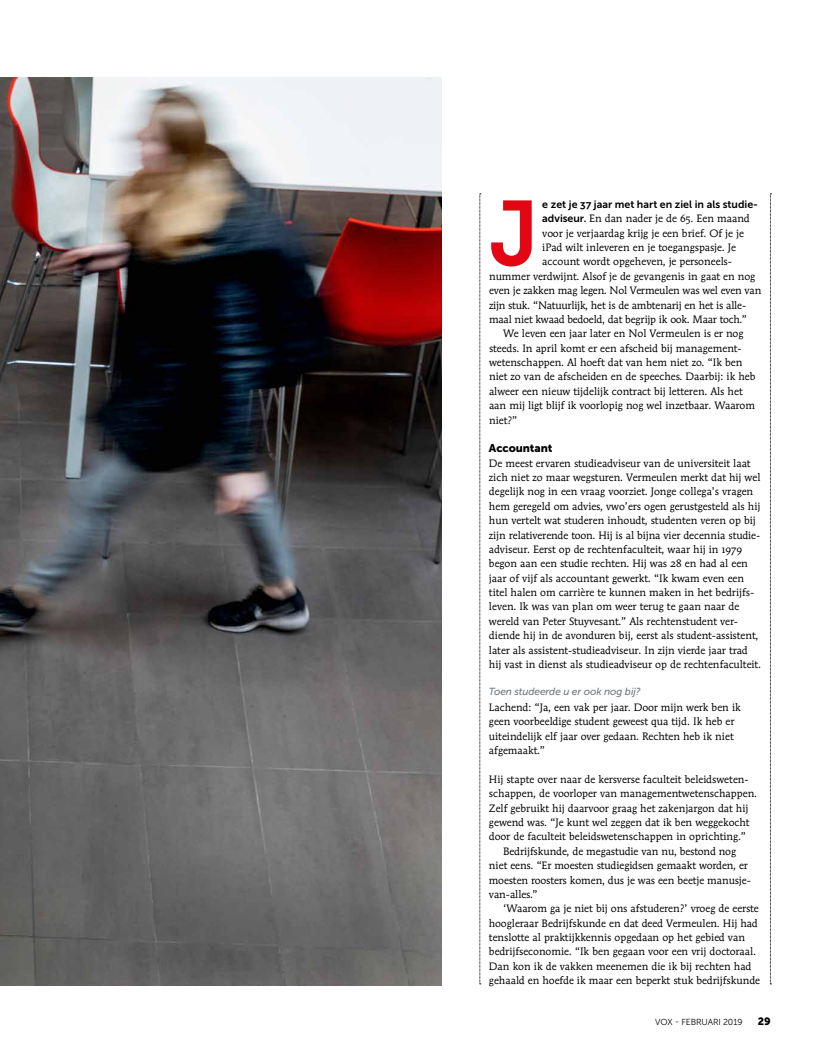
<style>
.page{position:relative;width:815px;height:1063px;background:#fff}
.page>*{position:absolute;margin:0;border:0;box-sizing:border-box;transform-origin:0 0}
.t1{font:91.62px "Museo Sans 700";color:#e30613}
.t2{font:11.25px "Museo Sans 900";letter-spacing:-.005em;color:#000}
.t3{font:10.62px/14.4px "Mendoza Roman Std";color:#000}
.t4{font:10.62px "Museo Sans 700";color:#000}
.t5{font:10.62px "Museo Sans 900";color:#000}
.t6{font:italic 10.25px "Museo Sans 500";letter-spacing:-.01em;color:#717b83}
.t7{font:8.75px "Museo Sans 300";letter-spacing:-.01em;color:#000}
.s1{font-family:"Museo Sans 700"}
</style>
<div class="page">
<img style="left:0;top:78px;width:442px;height:907px">
<svg style="left:480px;top:194px;width:1px;height:791px"></svg>
<svg style="left:770px;top:194px;width:1px;height:791px"></svg>
<h1 class="t1" style="left:489px;top:183px;width:52px">J</h1>
<p class="t4" style="left:542px;top:198px;width:217px">e zet je 37 jaar met hart en ziel in als studie-</p>
<p class="t3" style="left:542px;top:211px;width:209px"><span class="s1">adviseur.</span> En dan nader je de 65. Een maand</p>
<p class="t3" style="left:542px;top:226px;width:203px">voor je verjaardag krijg je een brief. Of je je</p>
<p class="t3" style="left:542px;top:240px;width:195px">iPad wilt inleveren en je toegangspasje. Je</p>
<p class="t3" style="left:542px;top:254px;width:190px">account wordt opgeheven, je personeels-</p>
<p class="t3" style="left:489px;top:269px;width:268px">nummer verdwijnt. Alsof je de gevangenis in gaat en nog</p>
<p class="t3" style="left:489px;top:283px;width:274px">even je zakken mag legen. Nol Vermeulen was wel even van</p>
<p class="t3" style="left:489px;top:298px;width:259px">zijn stuk. “Natuurlijk, het is de ambtenarij en het is alle-</p>
<p class="t3" style="left:489px;top:312px;width:260px">maal niet kwaad bedoeld, dat begrijp ik ook. Maar toch.”</p>
<p class="t3" style="left:503px;top:326px;width:242px">We leven een jaar later en Nol Vermeulen is er nog</p>
<p class="t3" style="left:489px;top:341px;width:253px">steeds. In april komt er een afscheid bij management-</p>
<p class="t3" style="left:489px;top:355px;width:255px">wetenschappen. Al hoeft dat van hem niet zo. “Ik ben</p>
<p class="t3" style="left:489px;top:369px;width:268px">niet zo van de afscheiden en de speeches. Daarbij: ik heb</p>
<p class="t3" style="left:489px;top:384px;width:255px">alweer een nieuw tijdelijk contract bij letteren. Als het</p>
<p class="t3" style="left:489px;top:398px;width:267px">aan mij ligt blijf ik voorlopig nog wel inzetbaar. Waarom</p>
<p class="t3" style="left:489px;top:413px;width:30px">niet?”</p>
<p class="t2" style="left:489px;top:442px;width:65px">Accountant</p>
<p class="t3" style="left:489px;top:456px;width:273px">De meest ervaren studieadviseur van de universiteit laat zich niet zo maar wegsturen. Vermeulen merkt dat hij wel degelijk nog in een vraag voorziet. Jonge collega’s vragen hem geregeld om advies, vwo’ers ogen gerustgesteld als hij hun vertelt wat studeren inhoudt, studenten veren op bij zijn relativerende toon. Hij is al bijna vier decennia studie&shy;adviseur. Eerst op de rechtenfaculteit, waar hij in 1979 begon aan een studie rechten. Hij was 28 en had al een jaar of vijf als accountant gewerkt. “Ik kwam even een titel halen om carrière te kunnen maken in het bedrijfs&shy;leven. Ik was van plan om weer terug te gaan naar de wereld van Peter Stuyvesant.” Als rechtenstudent ver&shy;diende hij in de avonduren bij, eerst als student-assistent, later als assistent-studieadviseur. In zijn vierde jaar trad hij vast in dienst als studieadviseur op de rechtenfaculteit.</p>
<p class="t6" style="left:489px;top:685px;width:153px">Toen studeerde u er ook nog bij?</p>
<p class="t3" style="left:489px;top:700px;width:253px">Lachend: “Ja, een vak per jaar. Door mijn werk ben ik geen voorbeeldige student geweest qua tijd. Ik heb er uiteindelijk elf jaar over gedaan. Rechten heb ik niet afgemaakt.”</p>
<p class="t3" style="left:489px;top:772px;width:261px">Hij stapte over naar de kersverse faculteit beleidsweten-</p>
<p class="t3" style="left:489px;top:786px;width:269px">schappen, de voorloper van managementwetenschappen.</p>
<p class="t3" style="left:489px;top:801px;width:261px">Zelf gebruikt hij daarvoor graag het zakenjargon dat hij</p>
<p class="t3" style="left:489px;top:815px;width:262px">gewend was. “Je kunt wel zeggen dat ik ben weggekocht</p>
<p class="t3" style="left:489px;top:829px;width:258px">door de faculteit beleidswetenschappen in oprichting.”</p>
<p class="t3" style="left:503px;top:844px;width:235px">Bedrijfskunde, de megastudie van nu, bestond nog</p>
<p class="t3" style="left:489px;top:858px;width:260px">niet eens. “Er moesten studiegidsen gemaakt worden, er</p>
<p class="t3" style="left:489px;top:873px;width:263px">moesten roosters komen, dus je was een beetje manusje-</p>
<p class="t3" style="left:489px;top:887px;width:50px">van-alles.”</p>
<p class="t3" style="left:503px;top:901px;width:257px">‘Waarom ga je niet bij ons afstuderen?’ vroeg de eerste</p>
<p class="t3" style="left:489px;top:916px;width:270px">hoogleraar Bedrijfskunde en dat deed Vermeulen. Hij had</p>
<p class="t3" style="left:489px;top:930px;width:258px">tenslotte al praktijkkennis opgedaan op het gebied van</p>
<p class="t3" style="left:489px;top:944px;width:269px">bedrijfseconomie. “Ik ben gegaan voor een vrij doctoraal.</p>
<p class="t3" style="left:489px;top:959px;width:264px">Dan kon ik de vakken meenemen die ik bij rechten had</p>
<p class="t3" style="left:489px;top:973px;width:273px">gehaald en hoefde ik maar een beperkt stuk bedrijfskunde</p>
<p class="t7" style="left:655px;top:1017px;width:89px">VOX - FEBRUARI 2019</p>
<p class="t5" style="left:758px;top:1015px;width:14px">29</p>
</div>
